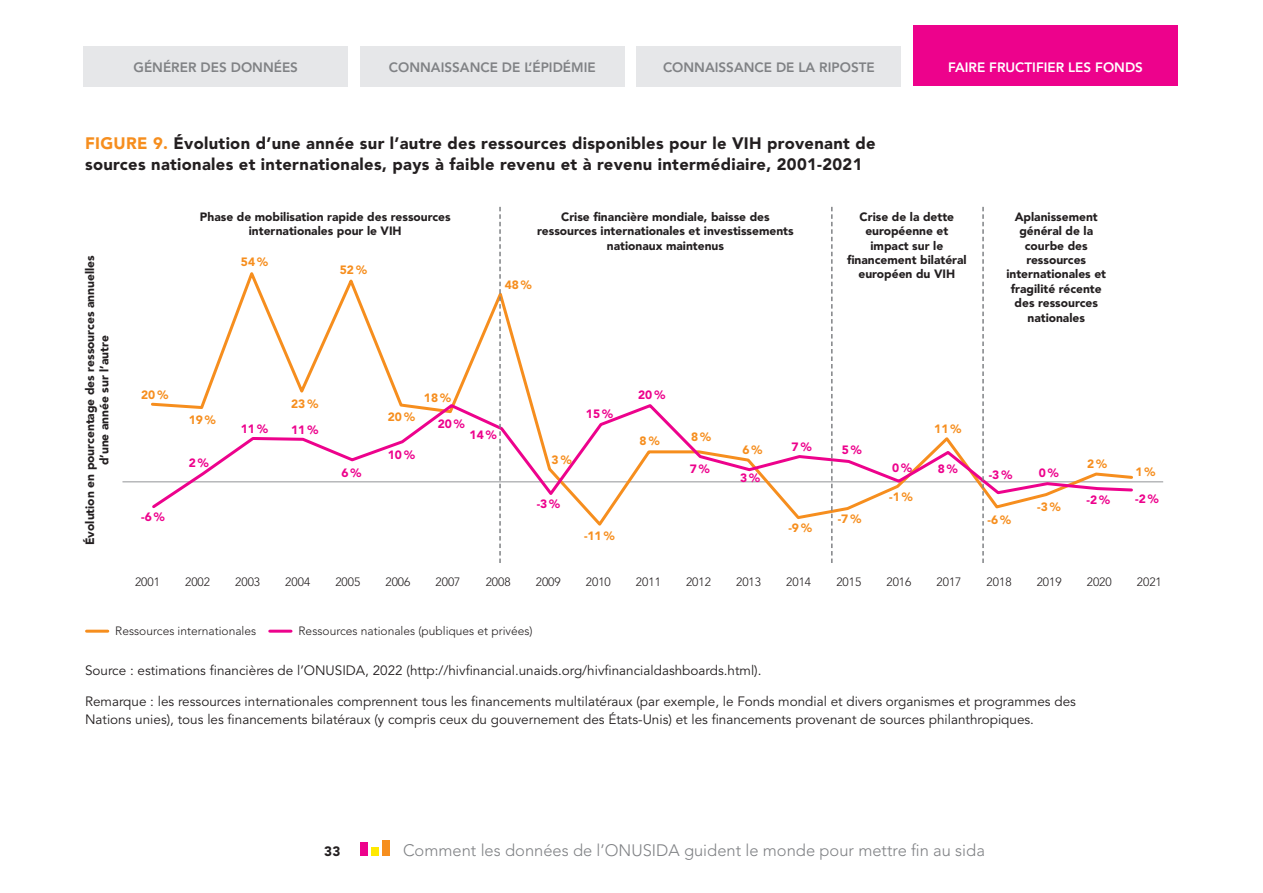
<style>
.page{position:relative;width:1263px;height:893px;background:#fff}
.page>*{position:absolute;margin:0;border:0;box-sizing:border-box;transform-origin:0 0}
.t1{font:900 16.5px/21px "Avenir LT Std";letter-spacing:.02em;color:#231f20}
.t2{font:300 16.5px "Avenir LT Std";color:#808285}
.t3{font:13.5px/18px "Avenir LT Std";color:#231f20}
.t4{font:800 13.5px "Avenir LT Std";color:#808285}
.t5{font:800 13.5px "Avenir LT Std";color:#fff}
.t6{font:900 13.5px "Avenir LT Std";color:#231f20}
.t7{font:900 12px/14.4px "Avenir LT Std";color:#231f20;text-align:center}
.t8{font:300 12px "Avenir LT Std";color:#231f20}
.t9{font:900 12px "Avenir LT Std";color:#f68e1e}
.t10{font:900 12px "Avenir LT Std";color:#ed028c}
.s1{color:#f68e1e}
</style>
<div class="page">
<div style="left:636px;top:46px;width:265px;height:40px;background:#e6e7e9"></div>
<div style="left:360px;top:46px;width:265px;height:40px;background:#e6e7e9"></div>
<div style="left:913px;top:26px;width:265px;height:60px;background:#ed028c"></div>
<div style="left:382px;top:840px;width:8px;height:16px;background:#f68e1e"></div>
<div style="left:371px;top:847px;width:8px;height:9px;background:#ffe901"></div>
<div style="left:360px;top:843px;width:8px;height:13px;background:#ed028c"></div>
<div style="left:83px;top:46px;width:265px;height:40px;background:#e6e7e9"></div>
<hr style="left:122px;top:481px;width:1041px;height:1px;background:#939598">
<svg style="left:202px;top:266px;width:933px;height:263px"></svg>
<svg style="left:149px;top:402px;width:985px;height:109px"></svg>
<svg style="left:499px;top:207px;width:2px;height:356px"></svg>
<svg style="left:831px;top:207px;width:1px;height:356px"></svg>
<svg style="left:982px;top:207px;width:2px;height:356px"></svg>
<hr style="left:87px;top:630px;width:21px;height:3px;background:#f68e1e">
<hr style="left:270px;top:630px;width:21px;height:3px;background:#ed028c">
<p class="t4" style="left:134px;top:60px;width:166px">GÉNÉRER DES DONNÉES</p>
<p class="t4" style="left:389px;top:60px;width:208px">CONNAISSANCE DE L’ÉPIDÉMIE</p>
<p class="t4" style="left:663px;top:60px;width:213px">CONNAISSANCE DE LA RIPOSTE</p>
<p class="t5" style="left:948px;top:60px;width:196px">FAIRE FRUCTIFIER LES FONDS</p>
<h1 class="t1" style="left:85px;top:132px;width:792px"><span class="s1">FIGURE 9.</span> Évolution d’une année sur l’autre des ressources disponibles pour le VIH provenant de sources nationales et internationales, pays à faible revenu et à revenu intermédiaire, 2001-2021</h1>
<p class="t7" style="left:83px;top:545px;width:291px;rotate:-90deg">Évolution en pourcentage des ressources annuelles d’une année sur l’autre</p>
<p class="t7" style="left:200px;top:209px;width:252px">Phase de mobilisation rapide des ressources internationales pour le VIH</p>
<p class="t9" style="left:241px;top:255px;width:29px">54%</p>
<p class="t9" style="left:340px;top:263px;width:29px">52%</p>
<p class="t7" style="left:537px;top:209px;width:258px">Crise financière mondiale, baisse des ressources internationales et investissements nationaux maintenus</p>
<p class="t7" style="left:847px;top:209px;width:121px">Crise de la dette européenne et impact sur le financement bilatéral européen du VIH</p>
<p class="t7" style="left:1006px;top:209px;width:101px">Aplanissement général de la courbe des ressources internationales et fragilité récente des ressources nationales</p>
<p class="t9" style="left:505px;top:277px;width:29px">48%</p>
<p class="t9" style="left:141px;top:387px;width:29px">20%</p>
<p class="t10" style="left:141px;top:510px;width:25px">-6%</p>
<p class="t9" style="left:189px;top:413px;width:29px">19%</p>
<p class="t10" style="left:189px;top:455px;width:21px">2%</p>
<p class="t10" style="left:241px;top:421px;width:29px">11%</p>
<p class="t9" style="left:291px;top:396px;width:29px">23%</p>
<p class="t10" style="left:291px;top:422px;width:29px">11%</p>
<p class="t10" style="left:341px;top:466px;width:21px">6%</p>
<p class="t9" style="left:388px;top:410px;width:29px">20%</p>
<p class="t10" style="left:388px;top:448px;width:29px">10%</p>
<p class="t9" style="left:424px;top:391px;width:29px">18%</p>
<p class="t10" style="left:438px;top:416px;width:29px">20%</p>
<p class="t10" style="left:470px;top:428px;width:29px">14%</p>
<p class="t10" style="left:586px;top:407px;width:29px">15%</p>
<p class="t9" style="left:551px;top:452px;width:21px">3%</p>
<p class="t10" style="left:537px;top:496px;width:25px">-3%</p>
<p class="t9" style="left:584px;top:528px;width:32px">-11 %</p>
<p class="t10" style="left:638px;top:388px;width:29px">20%</p>
<p class="t9" style="left:640px;top:434px;width:21px">8%</p>
<p class="t9" style="left:691px;top:429px;width:21px">8%</p>
<p class="t10" style="left:690px;top:461px;width:21px">7%</p>
<p class="t9" style="left:742px;top:443px;width:21px">6%</p>
<p class="t10" style="left:740px;top:471px;width:21px">3%</p>
<p class="t10" style="left:792px;top:440px;width:21px">7%</p>
<p class="t10" style="left:842px;top:443px;width:21px">5%</p>
<p class="t9" style="left:788px;top:520px;width:25px">-9%</p>
<p class="t9" style="left:838px;top:512px;width:25px">-7%</p>
<p class="t9" style="left:934px;top:422px;width:29px">11%</p>
<p class="t10" style="left:892px;top:460px;width:21px">0%</p>
<p class="t10" style="left:938px;top:462px;width:21px">8%</p>
<p class="t9" style="left:889px;top:490px;width:25px">-1%</p>
<p class="t10" style="left:989px;top:467px;width:25px">-3%</p>
<p class="t10" style="left:1039px;top:465px;width:21px">0%</p>
<p class="t9" style="left:987px;top:512px;width:25px">-6%</p>
<p class="t9" style="left:1037px;top:500px;width:25px">-3%</p>
<p class="t9" style="left:1087px;top:456px;width:21px">2%</p>
<p class="t9" style="left:1135px;top:464px;width:21px">1%</p>
<p class="t10" style="left:1087px;top:493px;width:25px">-2%</p>
<p class="t10" style="left:1135px;top:492px;width:25px">-2%</p>
<p class="t8" style="left:135px;top:574px;width:26px">2001</p>
<p class="t8" style="left:185px;top:574px;width:26px">2002</p>
<p class="t8" style="left:235px;top:574px;width:26px">2003</p>
<p class="t8" style="left:285px;top:574px;width:26px">2004</p>
<p class="t8" style="left:335px;top:574px;width:26px">2005</p>
<p class="t8" style="left:385px;top:574px;width:26px">2006</p>
<p class="t8" style="left:436px;top:574px;width:26px">2007</p>
<p class="t8" style="left:486px;top:574px;width:26px">2008</p>
<p class="t8" style="left:536px;top:574px;width:26px">2009</p>
<p class="t8" style="left:586px;top:574px;width:26px">2010</p>
<p class="t8" style="left:636px;top:574px;width:26px">2011</p>
<p class="t8" style="left:686px;top:574px;width:26px">2012</p>
<p class="t8" style="left:736px;top:574px;width:26px">2013</p>
<p class="t8" style="left:786px;top:574px;width:26px">2014</p>
<p class="t8" style="left:836px;top:574px;width:26px">2015</p>
<p class="t8" style="left:886px;top:574px;width:26px">2016</p>
<p class="t8" style="left:936px;top:574px;width:26px">2017</p>
<p class="t8" style="left:987px;top:574px;width:26px">2018</p>
<p class="t8" style="left:1037px;top:574px;width:26px">2019</p>
<p class="t8" style="left:1087px;top:574px;width:26px">2020</p>
<p class="t8" style="left:1137px;top:574px;width:26px">2021</p>
<p class="t8" style="left:115px;top:624px;width:142px">Ressources internationales</p>
<p class="t8" style="left:299px;top:624px;width:236px">Ressources nationales (publiques et privées)</p>
<p class="t3" style="left:85px;top:662px;width:678px">Source : estimations financières de l’ONUSIDA, 2022 (http://hivfinancial.unaids.org/hivfinancialdashboards.html).</p>
<p class="t3" style="left:85px;top:693px;width:992px">Remarque : les ressources internationales comprennent tous les financements multilatéraux (par exemple, le Fonds mondial et divers organismes et programmes des<br>Nations unies), tous les financements bilatéraux (y compris ceux du gouvernement des États-Unis) et les financements provenant de sources philanthropiques.</p>
<p class="t6" style="left:324px;top:843px;width:18px">33</p>
<h1 class="t2" style="left:403px;top:841px;width:583px">Comment les données de l’ONUSIDA guident le monde pour mettre fin au sida</h1>
</div>
